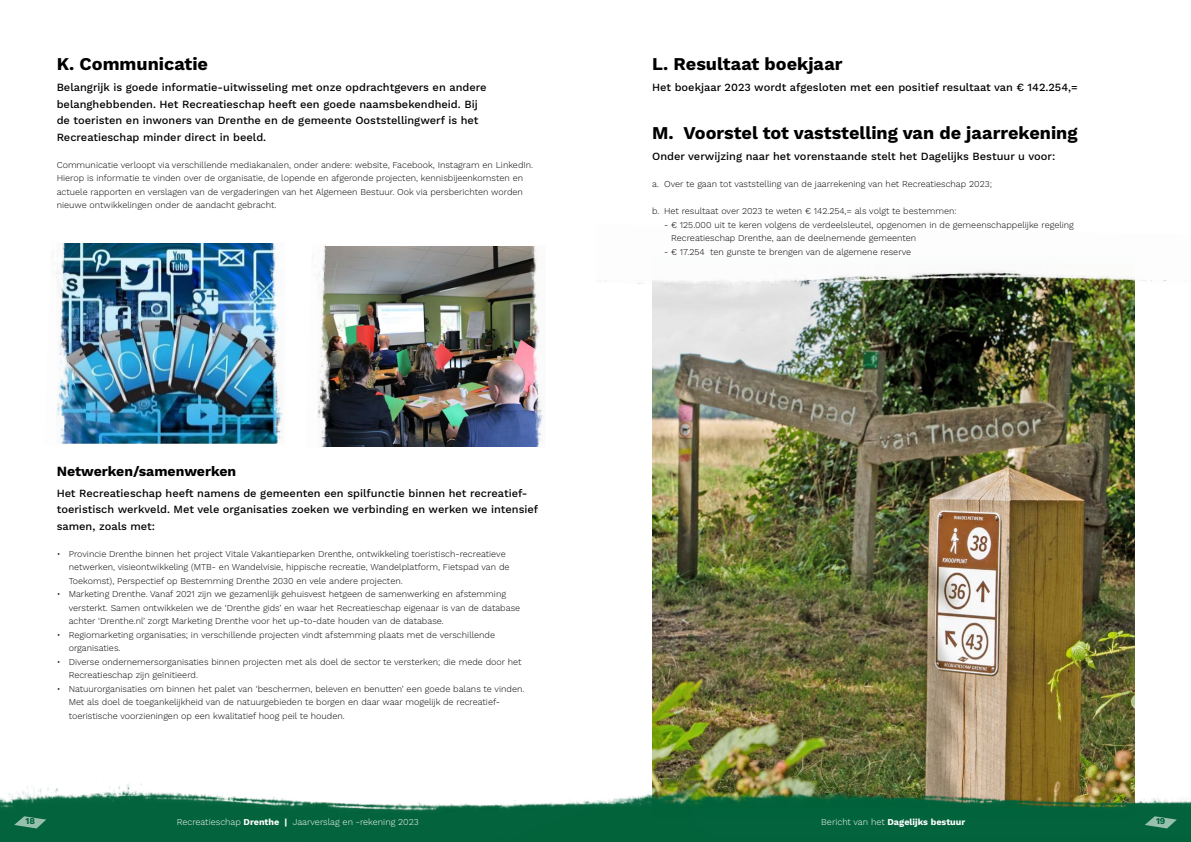
<style>
.page{position:relative;width:1191px;height:842px;background:#fff}
.page>*{position:absolute;margin:0;border:0;box-sizing:border-box;transform-origin:0 0}
.t1{font:700 18px "Work Sans";color:#000}
.t2{font:700 14px "Work Sans";color:#000}
.t3{font:500 11px/16.5px "Work Sans";color:#000}
.t4{font:300 9px/13.5px "Work Sans";color:#000}
.t5{font:300 9px "Work Sans";color:#fff}
.t6{font:700 9px "Work Sans";color:#fff}
.t7{font:700 9px "Work Sans";color:#00643c}
.s1{font-weight:700}
.s2{font-weight:300}
</style>
<div class="page">
<img style="left:84px;top:244px;width:175px;height:200px">
<img style="left:345px;top:246px;width:175px;height:200px">
<img style="left:57px;top:243px;width:27px;height:201px">
<img style="left:317px;top:245px;width:28px;height:202px">
<img style="left:259px;top:243px;width:24px;height:201px">
<img style="left:520px;top:246px;width:24px;height:201px">
<img style="left:652px;top:312px;width:482px;height:465px">
<img style="left:605px;top:270px;width:562px;height:42px">
<img style="left:0;top:777px;width:1191px;height:65px">
<svg style="left:1144px;top:816px;width:32px;height:12px"></svg>
<svg style="left:14px;top:816px;width:32px;height:12px"></svg>
<h1 class="t1" style="left:57px;top:54px;width:153px">K. Communicatie</h1>
<p class="t3" style="left:57px;top:80px;width:431px">Belangrijk is goede informatie-uitwisseling met onze opdrachtgevers en andere belanghebbenden. Het Recreatieschap heeft een goede naamsbekendheid. Bij de toeristen en inwoners van Drenthe en de gemeente Ooststellingwerf is het Recreatieschap minder direct in beeld.</p>
<p class="t4" style="left:57px;top:158px;width:478px">Communicatie verloopt via verschillende mediakanalen, onder andere: website, Facebook, Instagram en LinkedIn.<br>Hierop is informatie te vinden over de organisatie, de lopende en afgeronde projecten, kennisbijeenkomsten en actuele rapporten en verslagen van de vergaderingen van het Algemeen Bestuur. Ook via persberichten worden nieuwe ontwikkelingen onder de aandacht gebracht.</p>
<h2 class="t2" style="left:57px;top:463px;width:181px">Netwerken/samenwerken</h2>
<p class="t3" style="left:57px;top:485px;width:483px">Het Recreatieschap heeft namens de gemeenten een spilfunctie binnen het recreatief&shy;toeristisch werkveld. Met vele organisaties zoeken we verbinding en werken we intensief samen, zoals met:</p>
<p class="t4" style="left:69px;top:547px;width:442px;text-indent:-12px">• Provincie Drenthe binnen het project Vitale Vakantieparken Drenthe, ontwikkeling toeristisch-recreatieve netwerken, visieontwikkeling (MTB- en Wandelvisie, hippische recreatie, Wandelplatform, Fietspad van de<br>Toekomst), Perspectief op Bestemming Drenthe 2030 en vele andere projecten.</p>
<p class="t4" style="left:69px;top:588px;width:453px;text-indent:-12px">• Marketing Drenthe. Vanaf 2021 zijn we gezamenlijk gehuisvest hetgeen de samenwerking en afstemming versterkt. Samen ontwikkelen we de ‘Drenthe gids’ en waar het Recreatieschap eigenaar is van de database achter ‘Drenthe.nl’ zorgt Marketing Drenthe voor het up-to-date houden van de database.</p>
<p class="t4" style="left:69px;top:628px;width:428px;text-indent:-12px">• Regiomarketing organisaties; in verschillende projecten vindt afstemming plaats met de verschillende organisaties.</p>
<p class="t4" style="left:69px;top:655px;width:454px;text-indent:-12px">• Diverse ondernemersorganisaties binnen projecten met als doel de sector te versterken; die mede door het<br>Recreatieschap zijn geïnitieerd.</p>
<p class="t4" style="left:69px;top:682px;width:457px;text-indent:-12px">• Natuurorganisaties om binnen het palet van ‘beschermen, beleven en benutten’ een goede balans te vinden.<br>Met als doel de toegankelijkheid van de natuurgebieden te borgen en daar waar mogelijk de recreatief&shy;toeristische voorzieningen op een kwalitatief hoog peil te houden.</p>
<h1 class="t1" style="left:652px;top:54px;width:192px">L. Resultaat boekjaar</h1>
<p class="t3" style="left:652px;top:80px;width:427px">Het boekjaar 2023 wordt afgesloten met een positief resultaat van € 142.254,=</p>
<h1 class="t1" style="left:652px;top:123px;width:427px">M. Voorstel tot vaststelling van de jaarrekening</h1>
<p class="t3" style="left:652px;top:149px;width:405px">Onder verwijzing naar het vorenstaande stelt het Dagelijks Bestuur u voor:</p>
<p class="t4" style="left:652px;top:178px;width:341px">a. Over te gaan tot vaststelling van de jaarrekening van het Recreatieschap 2023;</p>
<p class="t4" style="left:652px;top:205px;width:306px">b. Het resultaat over 2023 te weten € 142.254,= als volgt te bestemmen:</p>
<p class="t4" style="left:671px;top:218px;width:404px;text-indent:-7px">- € 125.000 uit te keren volgens de verdeelsleutel, opgenomen in de gemeenschappelijke regeling<br>Recreatieschap Drenthe, aan de deelnemende gemeenten</p>
<p class="t4" style="left:664px;top:245px;width:248px">- € 17.254 ten gunste te brengen van de algemene reserve</p>
<p class="t7" style="left:25px;top:816px;width:11px">18</p>
<p class="t5" style="left:177px;top:817px;width:243px">Recreatieschap <span class="s1">Drenthe |</span> Jaarverslag en -rekening 2023</p>
<p class="t6" style="left:821px;top:817px;width:146px"><span class="s2">Bericht van het</span> Dagelijks bestuur</p>
<p class="t7" style="left:1156px;top:816px;width:11px">19</p>
</div>
